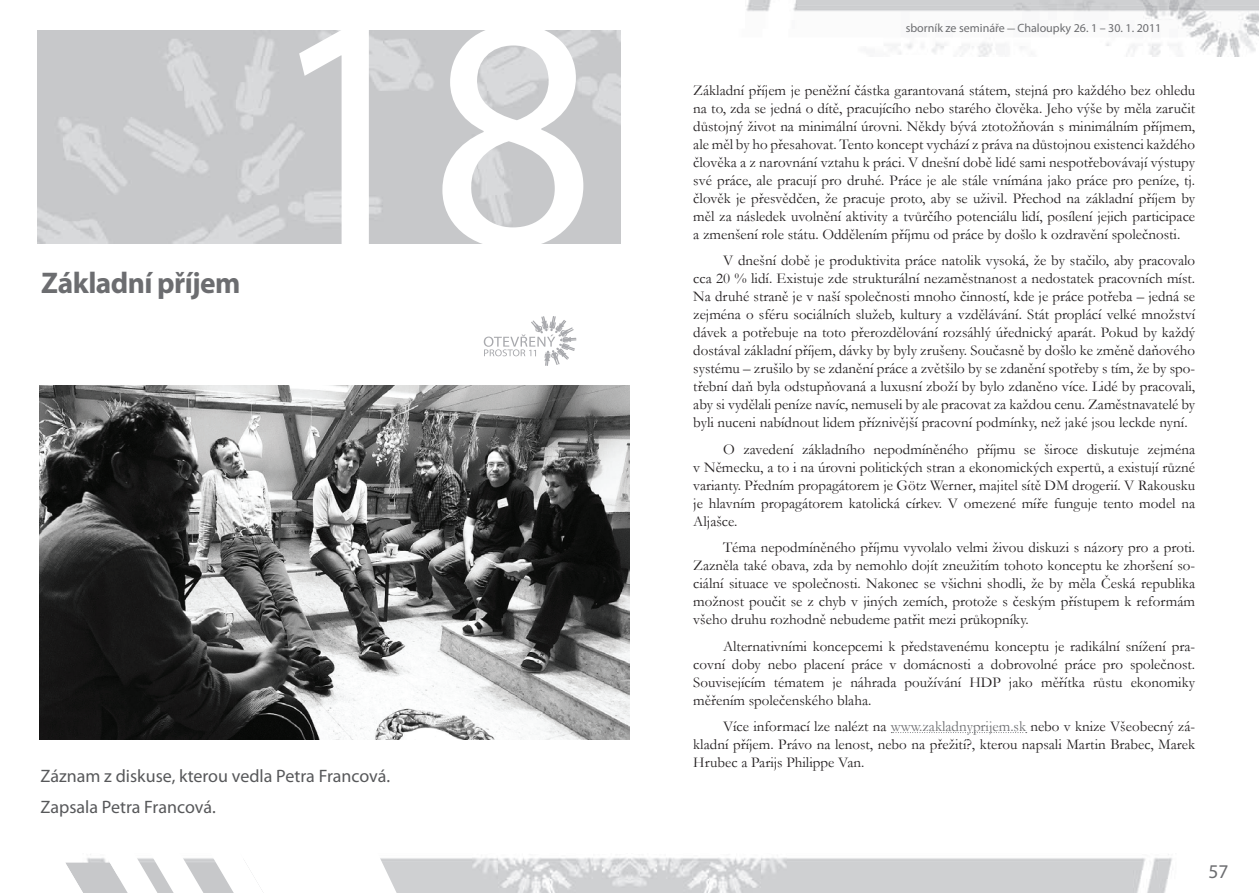
<style>
.page{position:relative;width:1259px;height:893px;background:#fff}
.page>*{position:absolute;margin:0;border:0;box-sizing:border-box;transform-origin:0 0}
.t1{font:333.9px "Myriad Pro";color:#fff;scale:.96 1}
.t2{font:700 30px "Myriad Pro";letter-spacing:-.02em;color:#6c6d70}
.t3{font:19.5px "Myriad Pro";color:#6c6d70}
.t4{font:18px/30.2px "Myriad Pro";color:#57585a}
.t5{font:15px/18px "Garamond";color:#231f20;text-align:justify}
.t6{font:12px "Myriad Pro";color:#6c6d70}
.s1{font-family:"Garamond";font-size:15px}
.s2{color:#6c6d70}
</style>
<div class="page">
<img style="left:403px;top:854px;width:769px;height:39px">
<img style="left:746px;top:0;width:513px;height:56px">
<svg style="left:65px;top:854px;width:338px;height:39px"></svg>
<svg style="left:484px;top:316px;width:92px;height:50px"></svg>
<svg style="left:891px;top:732px;width:135px;height:1px"></svg>
<img style="left:40px;top:386px;width:589px;height:353px">
<h2 class="t2" style="left:41px;top:263px;width:201px">Základní příjem</h2>
<h1 class="t1" style="left:266px;top:-73px;width:345px">18</h1>
<p class="t4" style="left:40px;top:761px;width:351px">Záznam z diskuse, kterou vedla Petra Francová.<br>Zapsala Petra Francová.</p>
<p class="t6" style="left:905px;top:21px;width:257px">sborník ze semináře <span class="s1">–</span> Chaloupky 26. 1 – 30. 1. 2011</p>
<p class="t5" style="left:693px;top:81px;width:503px">Základní příjem je peněžní částka garantovaná státem, stejná pro každého bez ohledu na to, zda se jedná o dítě, pracujícího nebo starého člověka. Jeho výše by měla zaručit důstojný život na minimální úrovni. Někdy bývá ztotožňován s minimálním příjmem, ale měl by ho přesahovat. Tento koncept vychází z práva na důstojnou existenci každého člověka a z narovnání vztahu k práci. V dnešní době lidé sami nespotřebovávají výstupy své práce, ale pracují pro druhé. Práce je ale stále vnímána jako práce pro peníze, tj. člověk je přesvědčen, že pracuje proto, aby se uživil. Přechod na základní příjem by měl za následek uvolnění aktivity a tvůrčího potenciálu lidí, posílení jejich participace a zmenšení role státu. Oddělením příjmu od práce by došlo k ozdravění společnosti.</p>
<p class="t5" style="left:693px;top:251px;width:503px;text-indent:30px">V dnešní době je produktivita práce natolik vysoká, že by stačilo, aby pracovalo cca 20 % lidí. Existuje zde strukturální nezaměstnanost a nedostatek pracovních míst.<br>Na druhé straně je v naší společnosti mnoho činností, kde je práce potřeba – jedná se zejména o sféru sociálních služeb, kultury a vzdělávání. Stát proplácí velké množství dávek a potřebuje na toto přerozdělování rozsáhlý úřednický aparát. Pokud by každý dostával základní příjem, dávky by byly zrušeny. Současně by došlo ke změně daňového systému – zrušilo by se zdanění práce a zvětšilo by se zdanění spotřeby s tím, že by spo&shy;třební daň byla odstupňovaná a luxusní zboží by bylo zdaněno více. Lidé by pracovali, aby si vydělali peníze navíc, nemuseli by ale pracovat za každou cenu. Zaměstnavatelé by byli nuceni nabídnout lidem příznivější pracovní podmínky, než jaké jsou leckde nyní.</p>
<p class="t5" style="left:693px;top:440px;width:503px;text-indent:30px">O zavedení základního nepodmíněného příjmu se široce diskutuje zejména v Německu, a to i na úrovni politických stran a ekonomických expertů, a existují různé varianty. Předním propagátorem je Götz Werner, majitel sítě DM drogerií. V Rakousku je hlavním propagátorem katolická církev. V omezené míře funguje tento model na Aljašce.</p>
<p class="t5" style="left:693px;top:538px;width:503px;text-indent:30px">Téma nepodmíněného příjmu vyvolalo velmi živou diskuzi s názory pro a proti.<br>Zazněla také obava, zda by nemohlo dojít zneužitím tohoto konceptu ke zhoršení so&shy;ciální situace ve společnosti. Nakonec se všichni shodli, že by měla Česká republika možnost poučit se z chyb v jiných zemích, protože s českým přístupem k reformám všeho druhu rozhodně nebudeme patřit mezi průkopníky.</p>
<p class="t5" style="left:693px;top:637px;width:503px;text-indent:30px">Alternativními koncepcemi k představenému konceptu je radikální snížení pra&shy;covní doby nebo placení práce v domácnosti a dobrovolné práce pro společnost.<br>Souvisejícím tématem je náhrada používání HDP jako měřítka růstu ekonomiky měřením společenského blaha.</p>
<p class="t5" style="left:693px;top:717px;width:503px;text-indent:30px">Více informací lze nalézt na <span class="s2">www.zakladnyprijem.sk</span> nebo v knize Všeobecný zá&shy;kladní příjem. Právo na lenost, nebo na přežití?, kterou napsali Martin Brabec, Marek Hrubec a Parijs Philippe Van.</p>
<h3 class="t3" style="left:1208px;top:860px;width:22px">57</h3>
</div>
